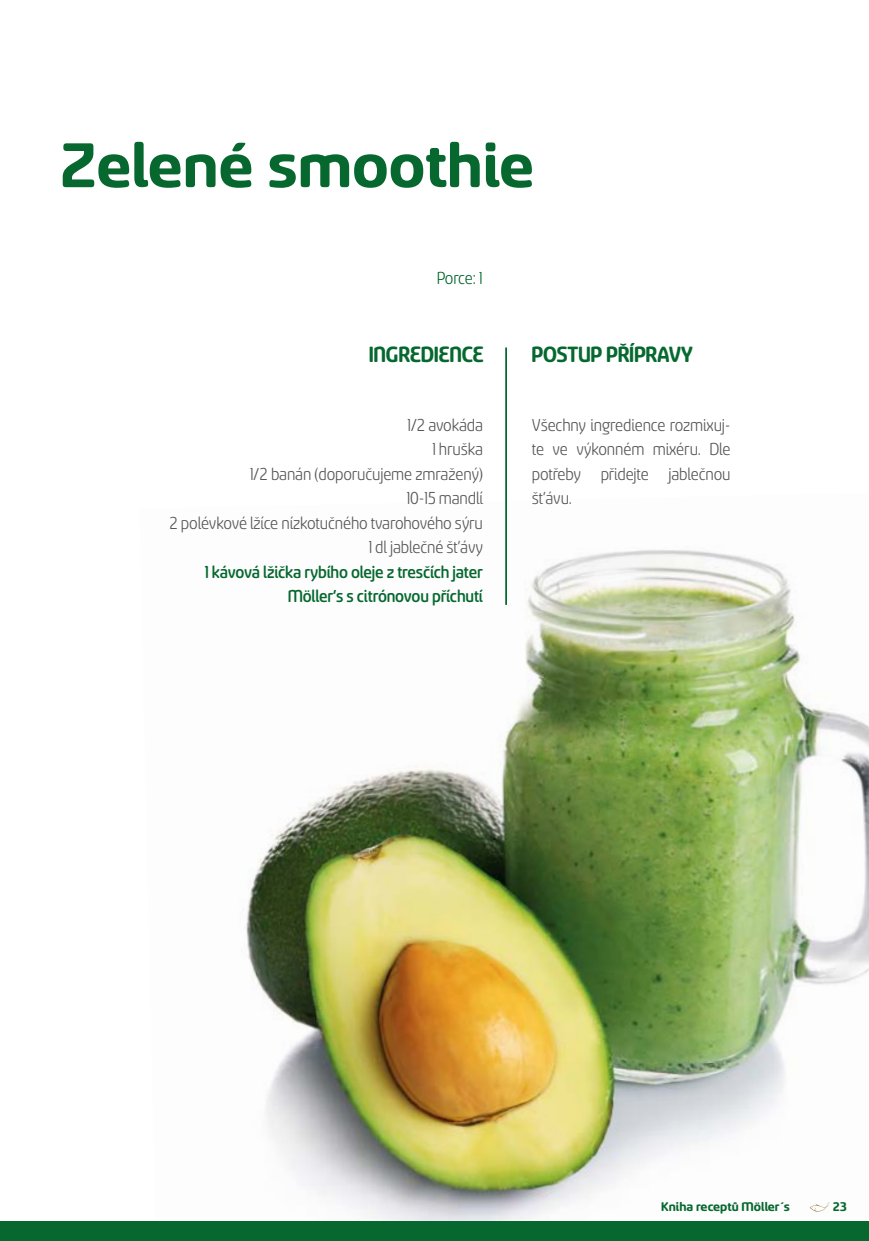
<style>
.page{position:relative;width:869px;height:1241px;background:#fff}
.page>*{position:absolute;margin:0;border:0;box-sizing:border-box;transform-origin:0 0}
.t1{font:700 70px "Sancoale Softened";color:#06682f}
.t2{font:700 24.5px "Sancoale Softened";color:#06682f;scale:.91 1}
.t3{font:19.25px/24.5px "Sancoale Softened";letter-spacing:-.01em;color:#575756;text-align:justify;scale:.91 1}
.t4{font:500 19.25px/24.5px "Sancoale Softened";letter-spacing:-.01em;color:#06682f;text-align:right;scale:.91 1}
.t5{font:19.25px "Sancoale Softened";color:#06682f;scale:.91 1}
.t6{font:700 14px "Sancoale Softened";color:#06682f}
</style>
<div class="page">
<img style="left:245px;top:493px;width:623px;height:727px">
<svg style="left:809px;top:1201px;width:20px;height:11px"></svg>
<div style="left:0;top:1220px;width:868px;height:20px;background:#06682f"></div>
<hr style="left:505px;top:347px;width:1px;height:257px;background:#06682f">
<h1 class="t1" style="left:61px;top:132px;width:475px">Zelené smoothie</h1>
<p class="t5" style="left:436px;top:269px;width:52px">Porce: 1</p>
<p class="t2" style="left:368px;top:342px;width:128px">INGREDIENCE</p>
<p class="t2" style="left:531px;top:342px;width:178px">POSTUP PŘÍPRAVY</p>
<p class="t3" style="left:169px;top:413px;width:346px;text-align:right">1/2 avokáda<br>1 hruška<br>1/2 banán (doporučujeme zmražený)<br>10-15 mandlí<br>2 polévkové lžíce nízkotučného tvarohového sýru<br>1 dl jablečné šťávy</p>
<p class="t4" style="left:204px;top:560px;width:307px">1 kávová lžička rybího oleje z tresčích jater<br>Möller’s s citrónovou příchutí</p>
<p class="t3" style="left:531px;top:413px;width:220px">Všechny ingredience rozmixuj&shy;te ve výkonném mixéru. Dle potřeby přidejte jablečnou šťávu.</p>
<p class="t6" style="left:660px;top:1199px;width:130px">Kniha receptů Möller´s</p>
<p class="t6" style="left:832px;top:1199px;width:15px">23</p>
</div>
